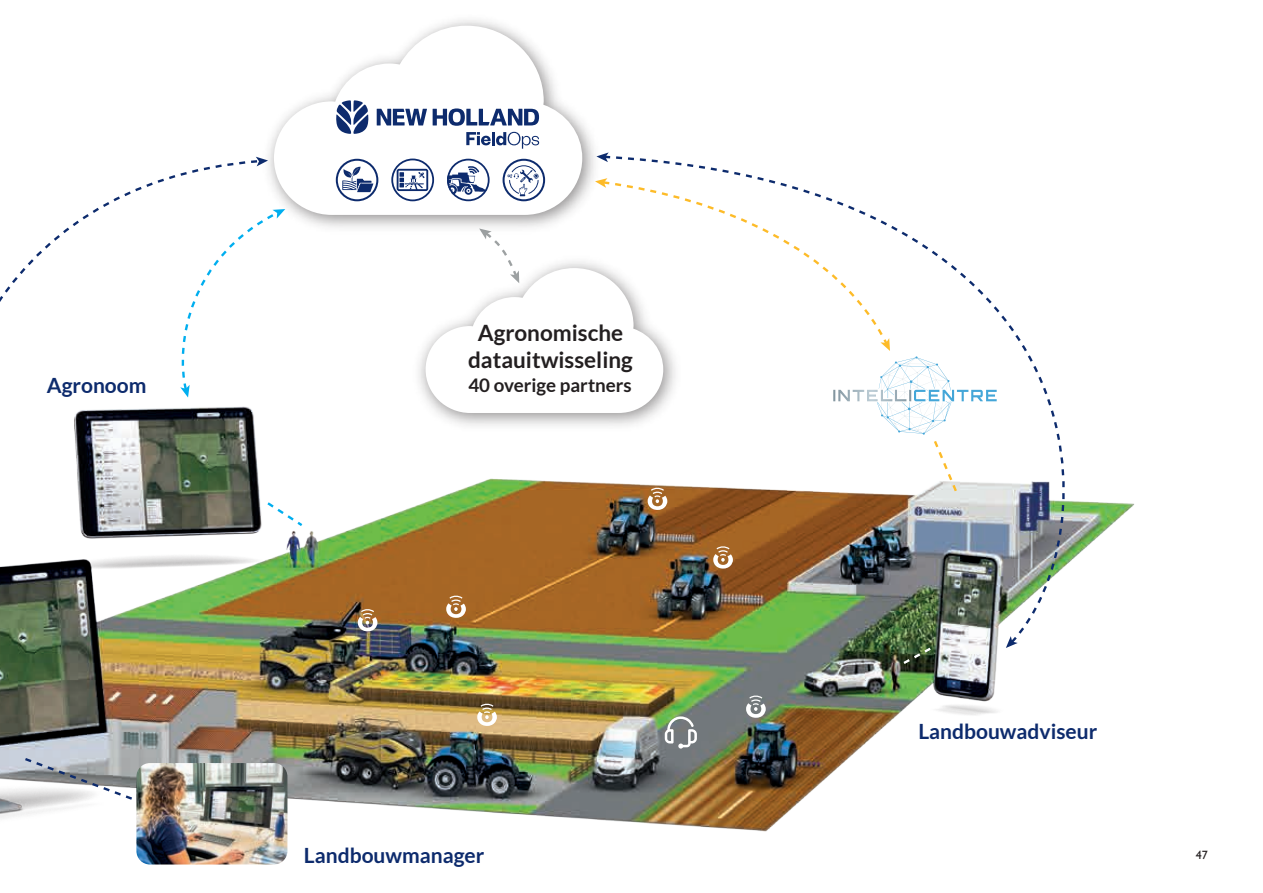
<style>
.page{position:relative;width:1263px;height:893px;background:#fff}
.page>*{position:absolute;margin:0;border:0;box-sizing:border-box;transform-origin:0 0}
.t1{font:700 22.5px/27px "Lato";color:#231f20;text-align:center}
.t2{font:700 21px "Lato";color:#0d2b6d}
.t3{font:700 18.75px "Lato";color:#231f20}
.t4{font:12px "Gill Sans";color:#231f20}
</style>
<div class="page">
<img style="left:0;top:478px;width:1134px;height:387px">
<svg style="left:274px;top:26px;width:308px;height:189px"></svg>
<svg style="left:595px;top:178px;width:7px;height:8px"></svg>
<svg style="left:0;top:160px;width:262px;height:394px"></svg>
<svg style="left:256px;top:157px;width:12px;height:9px"></svg>
<svg style="left:477px;top:703px;width:20px;height:23px"></svg>
<svg style="left:446px;top:595px;width:20px;height:23px"></svg>
<svg style="left:358px;top:608px;width:19px;height:23px"></svg>
<svg style="left:746px;top:695px;width:20px;height:23px"></svg>
<svg style="left:176px;top:209px;width:109px;height:188px"></svg>
<svg style="left:665px;top:716px;width:32px;height:33px"></svg>
<svg style="left:265px;top:500px;width:40px;height:28px"></svg>
<svg style="left:901px;top:645px;width:35px;height:21px"></svg>
<svg style="left:22px;top:756px;width:135px;height:54px"></svg>
<img style="left:602px;top:156px;width:518px;height:489px">
<svg style="left:1006px;top:636px;width:12px;height:12px"></svg>
<svg style="left:596px;top:152px;width:13px;height:10px"></svg>
<svg style="left:336px;top:159px;width:42px;height:42px"></svg>
<svg style="left:447px;top:159px;width:43px;height:42px"></svg>
<svg style="left:503px;top:159px;width:42px;height:42px"></svg>
<svg style="left:391px;top:159px;width:43px;height:42px"></svg>
<img style="left:136px;top:763px;width:151px;height:101px">
<svg style="left:377px;top:109px;width:50px;height:16px"></svg>
<svg style="left:433px;top:108px;width:106px;height:18px"></svg>
<svg style="left:336px;top:100px;width:32px;height:34px"></svg>
<svg style="left:466px;top:132px;width:73px;height:17px"></svg>
<svg style="left:833px;top:338px;width:164px;height:157px"></svg>
<img style="left:418px;top:249px;width:269px;height:188px">
<svg style="left:426px;top:228px;width:237px;height:185px"></svg>
<p class="t2" style="left:47px;top:373px;width:101px">Agronoom</p>
<p class="t1" style="left:468px;top:319px;width:166px">Agronomische datauitwisseling</p>
<p class="t3" style="left:468px;top:375px;width:165px">40 overige partners</p>
<p class="t2" style="left:304px;top:843px;width:182px">Landbouwmanager</p>
<p class="t2" style="left:918px;top:719px;width:180px">Landbouwadviseur</p>
<p class="t4" style="left:1196px;top:848px;width:13px">47</p>
</div>
